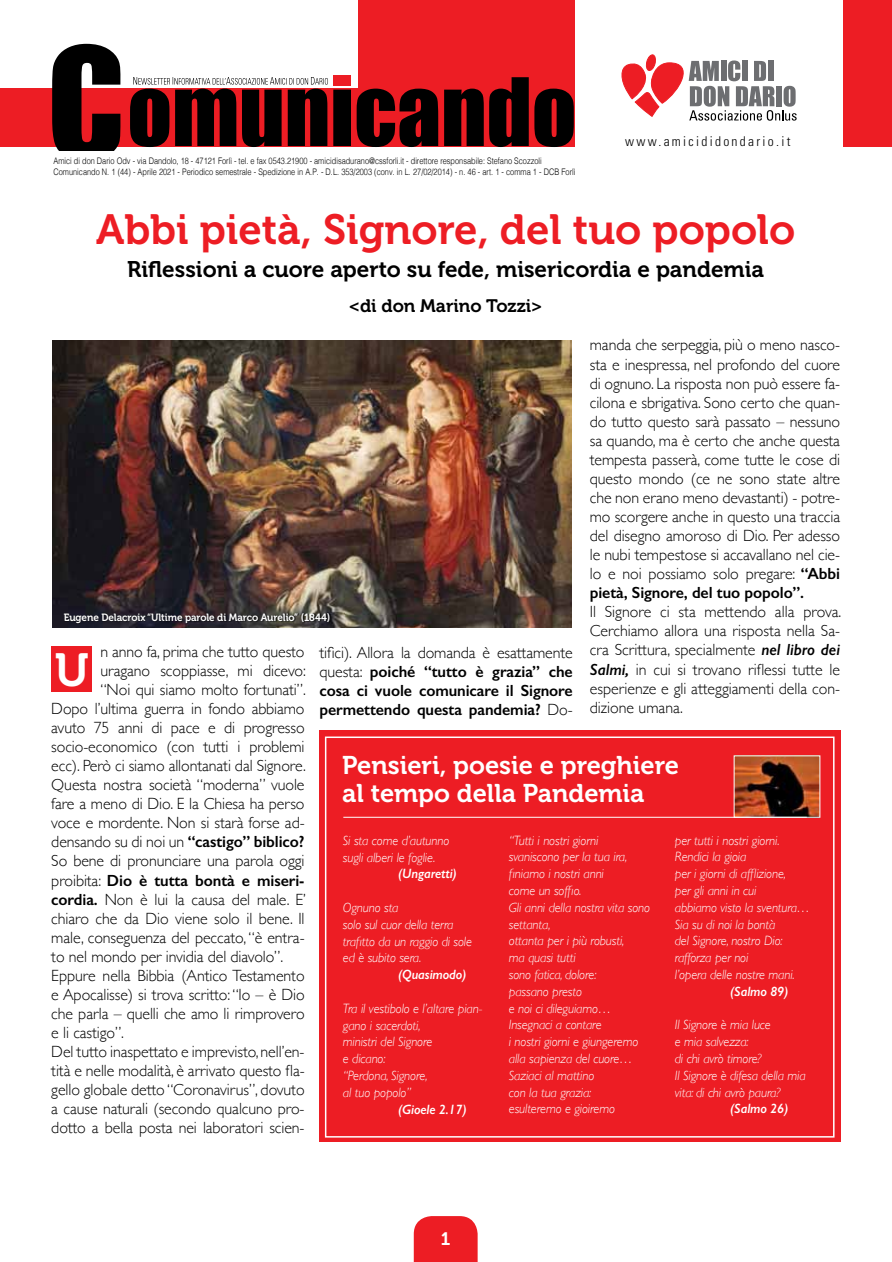
<style>
.page{position:relative;width:892px;height:1262px;background:#fff}
.page>*{position:absolute;margin:0;border:0;box-sizing:border-box;transform-origin:0 0}
.t1{font:46.2px "Museo 700";color:#fff}
.t2{font:42px "Museo 700";color:#ed1d24}
.t3{font:25.5px/28.5px "Museo 700";color:#fff}
.t4{font:22.5px "Museo 700";color:#000}
.t5{font:18px "Museo 700";color:#000}
.t6{font:18px "Museo 700";color:#fff}
.t7{font:300 16.2px/19px "Gill Sans";letter-spacing:-.005em;color:#000;text-align:justify}
.t8{font:600 16.2px/19px "Gill Sans";letter-spacing:-.005em;color:#000;text-align:justify}
.t9{font:italic 300 13.5px/16.8px "Gill Sans";letter-spacing:-.01em;color:#fff}
.t10{font:italic 600 13.5px "Gill Sans";letter-spacing:-.01em;color:#fff}
.t11{font:300 condensed 13.5px "Univers LT Std";letter-spacing:.17em;color:#000}
.t12{font:10.5px "Museo 700";letter-spacing:-.01em;color:#fff;scale:.95 1}
.t13{font:300 9px/10.8px "Helvetica";color:#000;scale:.82 1}
.s1{font-weight:600}
.s2{font-weight:600;font-style:italic}
.s3{font-weight:300}
</style>
<div class="page">
<div style="left:0;top:88px;width:574px;height:59px;background:#ed1d24"></div>
<svg style="left:52px;top:44px;width:69px;height:107px"></svg>
<div style="left:358px;top:0;width:216px;height:91px;background:#ed1d24"></div>
<div style="left:333px;top:75px;width:17px;height:10px;background:#ed1d24"></div>
<div style="left:842px;top:0;width:49px;height:147px;background:#ed1d24"></div>
<svg style="left:413px;top:1216px;width:64px;height:45px;background:#ed2930"></svg>
<div style="left:52px;top:646px;width:40px;height:45px;background:#ed1d24"></div>
<svg style="left:621px;top:54px;width:175px;height:67px"></svg>
<img style="left:52px;top:340px;width:519px;height:287px">
<div style="left:64px;top:612px;width:267px;height:12px;background:#000;opacity:.75"></div>
<div style="left:319px;top:730px;width:521px;height:412px;background:#ed1d24"></div>
<div style="left:325px;top:736px;width:509px;height:401px;border:2px solid #fff"></div>
<img style="left:735px;top:757px;width:82px;height:58px">
<hr style="left:343px;top:816px;width:463px;height:1px;background:#fff">
<svg style="left:130px;top:77px;width:443px;height:70px"></svg>
<p class="t13" style="left:53px;top:156px;width:637px">Amici di don Dario Odv - via Dandolo, 18 - 47121 Forlì - tel. e fax 0543.21900 - amicidisadurano@cssforli.it - direttore responsabile: Stefano Scozzoli<br>Comunicando N. 1 (44) - Aprile 2021 - Periodico semestrale - Spedizione in A.P. - D.L. 353/2003 (conv. in L. 27/02/2014) - n. 46 - art. 1 - comma 1 - DCB Forlì</p>
<p class="t11" style="left:624px;top:136px;width:167px">www.amicididondario.it</p>
<h2 class="t2" style="left:96px;top:214px;width:700px">Abbi pietà, Signore, del tuo popolo</h2>
<h3 class="t4" style="left:127px;top:257px;width:638px">Riflessioni a cuore aperto su fede, misericordia e pandemia</h3>
<p class="t5" style="left:349px;top:295px;width:195px">&lt;di don Marino Tozzi&gt;</p>
<p class="t7" style="left:589px;top:337px;width:252px">manda che serpeggia, più o meno nasco&shy;sta e inespressa, nel profondo del cuore di ognuno. La risposta non può essere fa&shy;cilona e sbrigativa. Sono certo che quan&shy;do tutto questo sarà passato – nessuno sa quando, ma è certo che anche questa tempesta passerà, come tutte le cose di questo mondo (ce ne sono state altre che non erano meno devastanti) - potre&shy;mo scorgere anche in questo una traccia del disegno amoroso di Dio. Per adesso le nubi tempestose si accavallano nel cie&shy;lo e noi possiamo solo pregare: <span class="s1">“Abbi pietà, Signore, del tuo popolo”.</span></p>
<p class="t7" style="left:589px;top:603px;width:253px">Il Signore ci sta mettendo alla prova.<br>Cerchiamo allora una risposta nella Sa&shy;cra Scrittura, specialmente <span class="s2">nel libro dei Salmi,</span> in cui si trovano riflessi tutte le esperienze e gli atteggiamenti della con&shy;dizione umana.</p>
<p class="t12" style="left:64px;top:611px;width:282px">Eugene Delacroix “Ultime parole di Marco Aurelio” (1844)</p>
<p class="t7" style="left:100px;top:643px;width:205px">n anno fa, prima che tutto questo</p>
<p class="t7" style="left:100px;top:662px;width:207px">uragano scoppiasse, mi dicevo:</p>
<p class="t7" style="left:100px;top:681px;width:207px">“Noi qui siamo molto fortunati”.</p>
<p class="t7" style="left:51px;top:700px;width:254px">Dopo l’ultima guerra in fondo abbiamo</p>
<p class="t7" style="left:51px;top:719px;width:255px">avuto 75 anni di pace e di progresso</p>
<p class="t7" style="left:51px;top:738px;width:254px">socio-economico (con tutti i problemi</p>
<p class="t7" style="left:51px;top:757px;width:256px">ecc). Però ci siamo allontanati dal Signore.</p>
<p class="t7" style="left:51px;top:776px;width:255px">Questa nostra società “moderna” vuole</p>
<p class="t7" style="left:51px;top:795px;width:254px">fare a meno di Dio. E la Chiesa ha perso</p>
<p class="t7" style="left:51px;top:814px;width:255px">voce e mordente. Non si starà forse ad-</p>
<p class="t7" style="left:51px;top:833px;width:254px">densando su di noi un <span class="s1">“castigo” biblico?</span></p>
<p class="t7" style="left:51px;top:852px;width:254px">So bene di pronunciare una parola oggi</p>
<p class="t8" style="left:51px;top:872px;width:254px"><span class="s3">proibita:</span> Dio è tutta bontà e miseri-</p>
<p class="t7" style="left:51px;top:890px;width:256px"><span class="s1">cordia.</span> Non è lui la causa del male. E’</p>
<p class="t7" style="left:51px;top:909px;width:254px">chiaro che da Dio viene solo il bene. Il</p>
<p class="t7" style="left:51px;top:928px;width:255px">male, conseguenza del peccato, “è entra-</p>
<p class="t7" style="left:51px;top:948px;width:233px">to nel mondo per invidia del diavolo”.</p>
<p class="t7" style="left:51px;top:967px;width:255px">Eppure nella Bibbia (Antico Testamento</p>
<p class="t7" style="left:51px;top:986px;width:255px">e Apocalisse) si trova scritto: “Io – è Dio</p>
<p class="t7" style="left:51px;top:1005px;width:255px">che parla – quelli che amo li rimprovero</p>
<p class="t7" style="left:51px;top:1024px;width:74px">e li castigo”.</p>
<p class="t7" style="left:51px;top:1043px;width:255px">Del tutto inaspettato e imprevisto, nell’en-</p>
<p class="t7" style="left:51px;top:1060px;width:255px">tità e nelle modalità, è arrivato questo fla-</p>
<p class="t7" style="left:51px;top:1081px;width:255px">gello globale detto “Coronavirus”, dovuto</p>
<p class="t7" style="left:51px;top:1100px;width:255px">a cause naturali (secondo qualcuno pro-</p>
<p class="t7" style="left:51px;top:1119px;width:255px">dotto a bella posta nei laboratori scien-</p>
<p class="t8" style="left:319px;top:644px;width:255px"><span class="s3">tifici). Allora la domanda è esattamente questa:</span> poiché “tutto è grazia” che cosa ci vuole comunicare il Signore permettendo questa pandemia? <span class="s3">Do-</span></p>
<h1 class="t1" style="left:55px;top:652px;width:36px">U</h1>
<h3 class="t3" style="left:342px;top:750px;width:338px">Pensieri, poesie e preghiere al tempo della Pandemia</h3>
<p class="t9" style="left:343px;top:832px;width:108px">Si sta come d’autunno sugli alberi le foglie.</p>
<p class="t10" style="left:398px;top:869px;width:59px">(Ungaretti)</p>
<p class="t9" style="left:343px;top:900px;width:131px">Ognuno sta<br>solo sul cuor della terra trafitto da un raggio di sole ed è subito sera.</p>
<p class="t10" style="left:398px;top:969px;width:69px">(Quasimodo)</p>
<p class="t9" style="left:343px;top:1000px;width:141px">Tra il vestibolo e l’altare pian&shy;gano i sacerdoti,<br>ministri del Signore<br>e dicano:<br>“Perdona, Signore,<br>al tuo popolo”</p>
<p class="t10" style="left:398px;top:1104px;width:69px">(Gioele 2.17)</p>
<p class="t9" style="left:508px;top:832px;width:143px">“Tutti i nostri giorni svaniscono per la tua ira, finiamo i nostri anni<br>come un soffio.<br>Gli anni della nostra vita sono settanta,<br>ottanta per i più robusti,<br>ma quasi tutti<br>sono fatica, dolore:<br>passano presto<br>e noi ci dileguiamo…<br>Insegnaci a contare<br>i nostri giorni e giungeremo alla sapienza del cuore…<br>Saziaci al mattino<br>con la tua grazia:<br>esulteremo e gioiremo</p>
<p class="t9" style="left:674px;top:832px;width:137px">per tutti i nostri giorni.<br>Rendici la gioia<br>per i giorni di afflizione,<br>per gli anni in cui<br>abbiamo visto la sventura…<br>Sia su di noi la bontà<br>del Signore, nostro Dio: rafforza per noi<br>l’opera delle nostre mani.</p>
<p class="t10" style="left:730px;top:986px;width:59px">(Salmo 89)</p>
<p class="t9" style="left:674px;top:1017px;width:132px">Il Signore è mia luce<br>e mia salvezza:<br>di chi avrò timore?<br>Il Signore è difesa della mia vita: di chi avrò paura?</p>
<p class="t10" style="left:730px;top:1103px;width:59px">(Salmo 26)</p>
<p class="t6" style="left:440px;top:1231px;width:11px">1</p>
</div>
